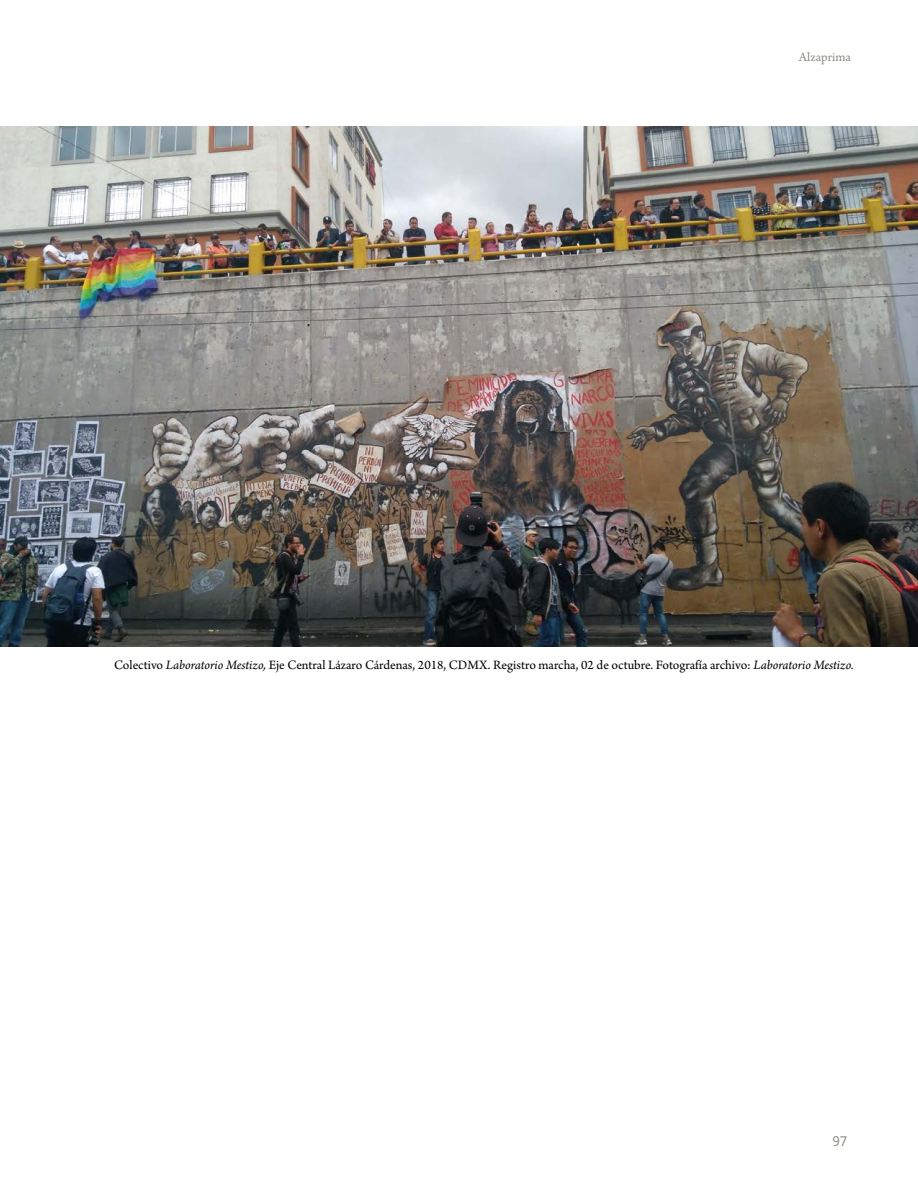
<style>
.page{position:relative;width:918px;height:1188px;background:#fff}
.page>*{position:absolute;margin:0;border:0;box-sizing:border-box;transform-origin:0 0}
.t1{font:13.5px "Arno Pro";letter-spacing:-.005em;color:#000}
.t2{font:13.5px "Arno Pro";color:#8b8e87}
.t3{font:13.5px "Droid Sans";color:#8b8e87}
.s1{font-style:italic}
</style>
<div class="page">
<img style="left:0;top:126px;width:918px;height:521px">
<p class="t2" style="left:799px;top:49px;width:54px">Alzaprima</p>
<p class="t1" style="left:114px;top:658px;width:741px">Colectivo <span class="s1">Laboratorio Mestizo,</span> Eje Central Lázaro Cárdenas, 2018, CDMX. Registro marcha, 02 de octubre. Fotografía archivo: <span class="s1">Laboratorio Mestizo.</span></p>
<p class="t3" style="left:833px;top:1134px;width:16px">97</p>
</div>
